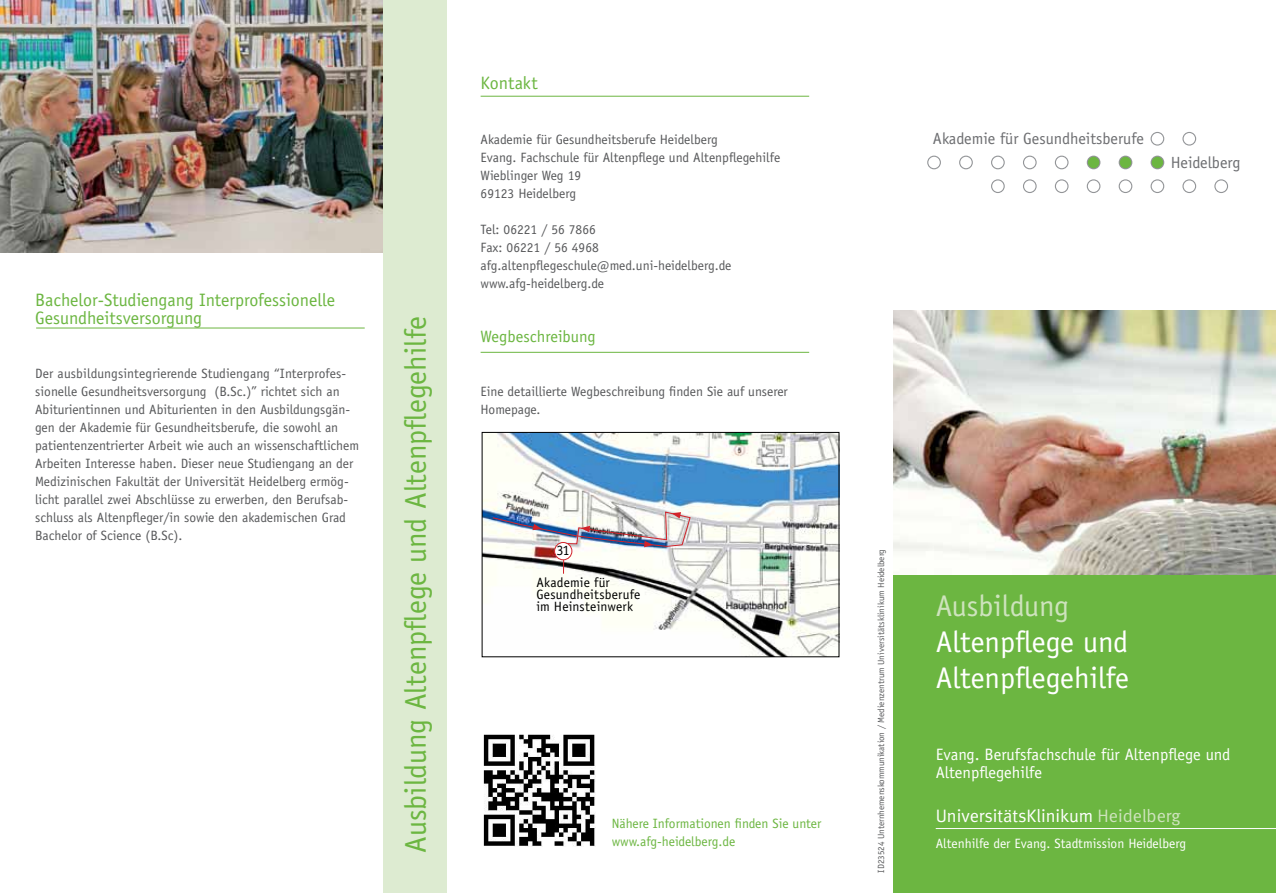
<style>
.page{position:relative;width:1276px;height:893px;background:#fff}
.page>*{position:absolute;margin:0;border:0;box-sizing:border-box;transform-origin:0 0}
.t1{font:30px "Officina Sans LT";color:#6cb641}
.t2{font:30px/36px "Officina Sans LT";color:#fff}
.t3{font:30px "Officina Sans LT";color:#cee3bd}
.t4{font:18px/18px "Officina Sans LT";color:#6cb641}
.t5{font:18px "Meta Normal";color:#fff}
.t6{font:16.5px/18px "Officina Sans LT";color:#fff}
.t7{font:16.5px "Officina Sans LT";color:#6cb641}
.t8{font:16.2px "Officina Sans LT";color:#6d6e71}
.t9{font:14.25px "Officina Sans LT";color:#000}
.t10{font:13.5px/18px "Officina Sans LT";color:#58595b}
.t11{font:13.5px/18px "Officina Sans LT";color:#6cb641}
.t12{font:13.5px/12px "Officina Sans LT";letter-spacing:.01em;color:#000}
.t13{font:13.5px "Officina Sans LT";color:#fff}
.t14{font:9px "Officina Sans LT";color:#58595b}
.s1{color:#cee3bd}
</style>
<div class="page">
<img style="left:0;top:0;width:383px;height:252px">
<div style="left:893px;top:574px;width:383px;height:319px;background:#6cb641"></div>
<img style="left:893px;top:310px;width:383px;height:264px">
<svg style="left:927px;top:156px;width:14px;height:13px"></svg>
<svg style="left:991px;top:179px;width:13px;height:14px"></svg>
<svg style="left:1023px;top:179px;width:13px;height:14px"></svg>
<svg style="left:1055px;top:179px;width:13px;height:14px"></svg>
<svg style="left:1086px;top:179px;width:14px;height:14px"></svg>
<svg style="left:1118px;top:179px;width:14px;height:14px"></svg>
<svg style="left:1150px;top:179px;width:14px;height:14px"></svg>
<svg style="left:1182px;top:179px;width:14px;height:14px"></svg>
<svg style="left:1214px;top:179px;width:14px;height:14px"></svg>
<svg style="left:959px;top:156px;width:14px;height:13px"></svg>
<svg style="left:991px;top:156px;width:13px;height:13px"></svg>
<svg style="left:1023px;top:156px;width:13px;height:13px"></svg>
<svg style="left:1055px;top:156px;width:13px;height:13px"></svg>
<svg style="left:1086px;top:156px;width:14px;height:13px"></svg>
<svg style="left:1118px;top:156px;width:14px;height:13px"></svg>
<svg style="left:1150px;top:156px;width:14px;height:13px"></svg>
<svg style="left:1182px;top:132px;width:14px;height:14px"></svg>
<svg style="left:1150px;top:132px;width:14px;height:14px"></svg>
<div style="left:1151px;top:133px;width:12px;height:11px;background:#fff;border-radius:50%"></div>
<div style="left:1183px;top:133px;width:12px;height:11px;background:#fff;border-radius:50%"></div>
<div style="left:1151px;top:157px;width:12px;height:11px;background:#6cb641;border-radius:50%"></div>
<div style="left:1119px;top:157px;width:12px;height:11px;background:#6cb641;border-radius:50%"></div>
<div style="left:1088px;top:157px;width:11px;height:11px;background:#6cb641;border-radius:50%"></div>
<div style="left:1056px;top:157px;width:11px;height:11px;background:#fff;border-radius:50%"></div>
<div style="left:1024px;top:157px;width:11px;height:11px;background:#fff;border-radius:50%"></div>
<div style="left:992px;top:157px;width:11px;height:11px;background:#fff;border-radius:50%"></div>
<div style="left:960px;top:157px;width:11px;height:11px;background:#fff;border-radius:50%"></div>
<div style="left:1215px;top:180px;width:12px;height:12px;background:#fff;border-radius:50%"></div>
<div style="left:1183px;top:180px;width:12px;height:12px;background:#fff;border-radius:50%"></div>
<div style="left:1151px;top:180px;width:12px;height:12px;background:#fff;border-radius:50%"></div>
<div style="left:1119px;top:180px;width:12px;height:12px;background:#fff;border-radius:50%"></div>
<div style="left:1088px;top:180px;width:11px;height:12px;background:#fff;border-radius:50%"></div>
<div style="left:1056px;top:180px;width:11px;height:12px;background:#fff;border-radius:50%"></div>
<div style="left:1024px;top:180px;width:11px;height:12px;background:#fff;border-radius:50%"></div>
<div style="left:992px;top:180px;width:11px;height:12px;background:#fff;border-radius:50%"></div>
<div style="left:928px;top:157px;width:12px;height:11px;background:#fff;border-radius:50%"></div>
<hr style="left:36px;top:328px;width:329px;height:1px;background:#6cb641">
<hr style="left:480px;top:96px;width:329px;height:1px;background:#6cb641">
<hr style="left:480px;top:352px;width:329px;height:1px;background:#6cb641">
<div style="left:383px;top:0;width:63px;height:893px;background:#ddebd1"></div>
<hr style="left:935px;top:828px;width:341px;height:1px;background:#fff">
<img style="left:483px;top:734px;width:113px;height:112px">
<img style="left:484px;top:434px;width:353px;height:221px">
<div style="left:482px;top:432px;width:357px;height:225px;border:1px solid #000"></div>
<svg style="left:563px;top:560px;width:1px;height:14px"></svg>
<div style="left:554px;top:542px;width:18px;height:18px;background:#fff;border-radius:50%"></div>
<div style="left:554px;top:542px;width:18px;height:18px;border:1px solid #d2232a;border-radius:50%"></div>
<img style="left:492px;top:511px;width:199px;height:36px">
<h2 class="t4" style="left:35px;top:291px;width:301px">Bachelor-Studiengang Interprofessionelle<br>Gesundheitsversorgung</h2>
<p class="t10" style="left:35px;top:364px;width:325px">Der ausbildungsintegrierende Studiengang “Interprofes&shy;sionelle Gesundheitsversorgung (B.Sc.)” richtet sich an Abiturientinnen und Abiturienten in den Ausbildungsgän&shy;gen der Akademie für Gesundheitsberufe, die sowohl an patientenzentrierter Arbeit wie auch an wissenschaftlichem Arbeiten Interesse haben. Dieser neue Studiengang an der Medizinischen Fakultät der Universität Heidelberg ermög&shy;licht parallel zwei Abschlüsse zu erwerben, den Berufsab&shy;schluss als Altenpfleger/in sowie den akademischen Grad Bachelor of Science (B.Sc).</p>
<h1 class="t1" style="left:398px;top:853px;width:538px;rotate:-90deg">Ausbildung Altenpflege und Altenpflegehilfe</h1>
<h2 class="t4" style="left:480px;top:74px;width:59px">Kontakt</h2>
<p class="t10" style="left:480px;top:130px;width:301px">Akademie für Gesundheitsberufe Heidelberg<br>Evang. Fachschule für Altenpflege und Altenpflegehilfe Wieblinger Weg 19<br>69123 Heidelberg</p>
<p class="t10" style="left:480px;top:220px;width:252px">Tel: 06221 / 56 7866<br>Fax: 06221 / 56 4968 afg.altenpflegeschule@med.uni-heidelberg.de www.afg-heidelberg.de</p>
<p class="t7" style="left:480px;top:327px;width:116px">Wegbeschreibung</p>
<p class="t10" style="left:480px;top:382px;width:309px">Eine detaillierte Wegbeschreibung finden Sie auf unserer<br>Homepage.</p>
<p class="t9" style="left:556px;top:542px;width:15px">31</p>
<p class="t12" style="left:536px;top:577px;width:106px">Akademie für<br>Gesundheitsberufe im Heinsteinwerk</p>
<p class="t11" style="left:611px;top:814px;width:211px">Nähere Informationen finden Sie unter www.afg-heidelberg.de</p>
<p class="t8" style="left:933px;top:129px;width:212px">Akademie für Gesundheitsberufe</p>
<p class="t8" style="left:1171px;top:153px;width:71px">Heidelberg</p>
<p class="t14" style="left:875px;top:872px;width:325px;rotate:-90deg">ID23524 Unternhemenskommunikation / Medienzentrum Universitätsklinikum Heidelberg</p>
<h1 class="t3" style="left:935px;top:588px;width:135px">Ausbildung</h1>
<h1 class="t2" style="left:935px;top:624px;width:195px">Altenpflege und<br>Altenpflegehilfe</h1>
<p class="t6" style="left:935px;top:745px;width:296px">Evang. Berufsfachschule für Altenpflege und<br>Altenpflegehilfe</p>
<h2 class="t5" style="left:935px;top:805px;width:246px">UniversitätsKlinikum <span class="s1">Heidelberg</span></h2>
<p class="t13" style="left:935px;top:836px;width:252px">Altenhilfe der Evang. Stadtmission Heidelberg</p>
</div>
